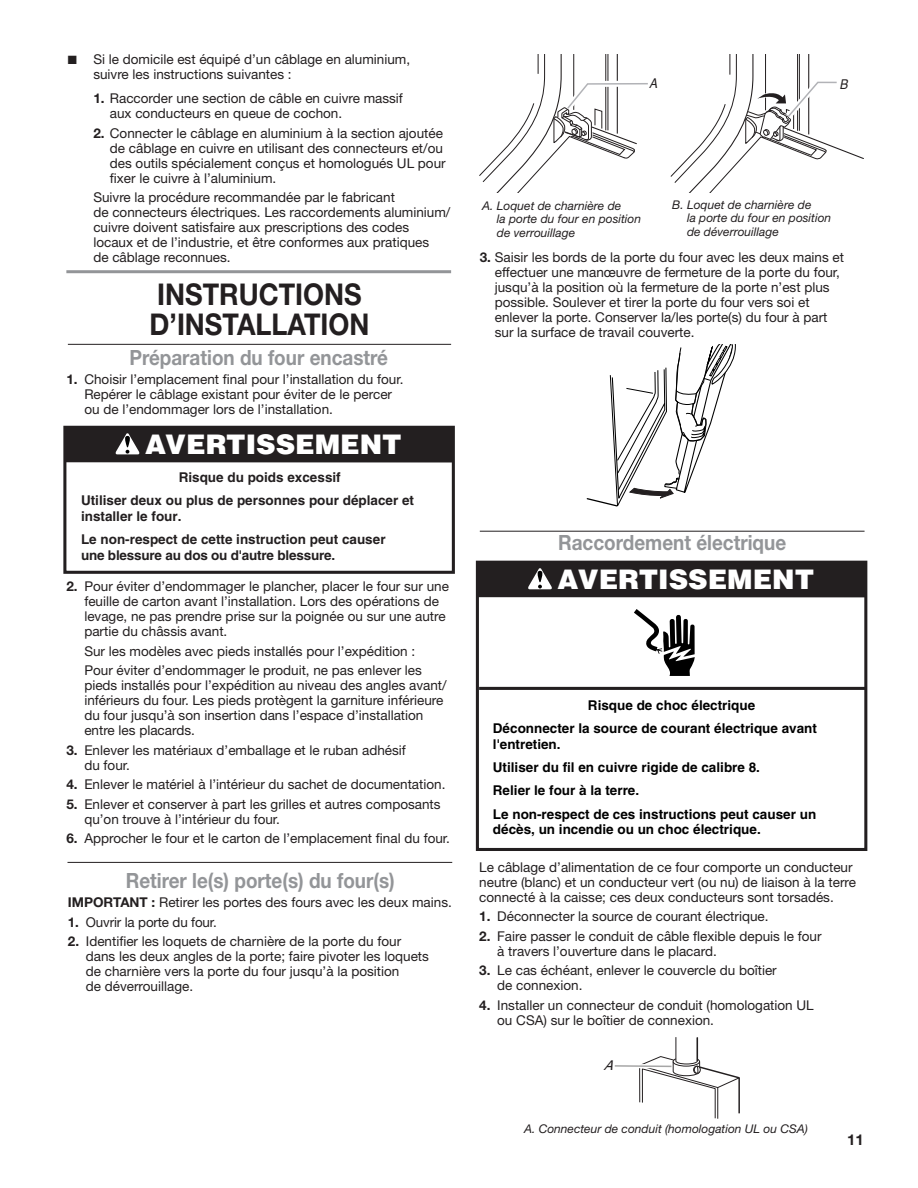
<style>
.page{position:relative;width:918px;height:1188px;background:#fff}
.page>*{position:absolute;margin:0;border:0;box-sizing:border-box;transform-origin:0 0}
.t1{font:700 30px/30px "Helvetica Neue LT Std";color:#231f20;scale:.9 1}
.t2{font:900 27px "Helvetica";color:#fff}
.t3{font:700 21px "Helvetica Neue LT Std";color:#939598;scale:.9 1}
.t4{font:700 15px "Helvetica Neue LT Std";color:#231f20}
.Whirlpool_Body_Copy{font:13.5px/15px "Helvetica Neue LT Std";color:#231f20}
.t5{font:700 13.5px/23.2px "Helvetica";color:#000}
.t6{font:700 13.5px/23.2px "Helvetica";color:#231f20}
.t7{font:italic 13.5px "Helvetica";color:#231f20;scale:.9 1}
.t8{font:italic 13.5px "Helvetica";color:#231f20}
.t9{font:italic 12px/13.5px "Helvetica Neue LT Std";color:#231f20}
.s1{font-weight:700}
</style>
<div class="page">
<hr style="left:66px;top:270px;width:385px;height:3px;background:#939598">
<hr style="left:68px;top:344px;width:383px;height:1px;background:#231f20">
<hr style="left:480px;top:531px;width:385px;height:1px;background:#231f20">
<svg style="left:614px;top:1037px;width:126px;height:82px"></svg>
<div style="left:63px;top:426px;width:392px;height:148px;border:3px solid #231f20"></div>
<div style="left:65px;top:426px;width:388px;height:36px;background:#231f20"></div>
<svg style="left:115px;top:433px;width:25px;height:21px"></svg>
<div style="left:476px;top:561px;width:391px;height:290px;border:3px solid #231f20"></div>
<hr style="left:479px;top:687px;width:387px;height:3px;background:#231f20">
<div style="left:478px;top:561px;width:388px;height:36px;background:#231f20"></div>
<svg style="left:528px;top:568px;width:24px;height:21px"></svg>
<svg style="left:634px;top:609px;width:61px;height:67px"></svg>
<svg style="left:479px;top:55px;width:169px;height:137px"></svg>
<svg style="left:671px;top:55px;width:193px;height:137px"></svg>
<svg style="left:586px;top:345px;width:150px;height:162px"></svg>
<hr style="left:68px;top:862px;width:384px;height:1px;background:#231f20">
<p class="Whirlpool_Body_Copy" style="left:93px;top:52px;width:318px;text-indent:-26px">■ Si le domicile est équipé d’un câblage en aluminium, suivre les instructions suivantes :</p>
<p class="Whirlpool_Body_Copy" style="left:110px;top:91px;width:295px;text-indent:-16px"><span class="s1">1.</span> Raccorder une section de câble en cuivre massif aux conducteurs en queue de cochon.</p>
<p class="Whirlpool_Body_Copy" style="left:110px;top:125px;width:337px;text-indent:-16px"><span class="s1">2.</span> Connecter le câblage en aluminium à la section ajoutée de câblage en cuivre en utilisant des connecteurs et/ou des outils spécialement conçus et homologués UL pour fixer le cuivre à l’aluminium.</p>
<p class="Whirlpool_Body_Copy" style="left:93px;top:190px;width:359px">Suivre la procédure recommandée par le fabricant<br>de connecteurs électriques. Les raccordements aluminium/ cuivre doivent satisfaire aux prescriptions des codes locaux et de l’industrie, et être conformes aux pratiques<br>de câblage reconnues.</p>
<p class="t1" style="left:150px;top:279px;width:246px">INSTRUCTIONS<br>D’INSTALLATION</p>
<p class="t3" style="left:129px;top:344px;width:289px">Préparation du four encastré</p>
<p class="Whirlpool_Body_Copy" style="left:84px;top:372px;width:321px;text-indent:-18px"><span class="s1">1.</span> Choisir l’emplacement final pour l’installation du four.<br>Repérer le câblage existant pour éviter de le percer ou de l’endommager lors de l’installation.</p>
<p class="t2" style="left:145px;top:427px;width:258px">AVERTISSEMENT</p>
<p class="t6" style="left:81px;top:466px;width:335px;text-indent:98px">Risque du poids excessif<br>Utiliser deux ou plus de personnes pour déplacer et</p>
<p class="t6" style="left:81px;top:505px;width:306px">installer le four.<br>Le non-respect de cette instruction peut causer</p>
<p class="t6" style="left:81px;top:544px;width:256px">une blessure au dos ou d'autre blessure.</p>
<p class="Whirlpool_Body_Copy" style="left:84px;top:579px;width:366px;text-indent:-18px"><span class="s1">2.</span> Pour éviter d’endommager le plancher, placer le four sur une feuille de carton avant l’installation. Lors des opérations de levage, ne pas prendre prise sur la poignée ou sur une autre partie du châssis avant.</p>
<p class="Whirlpool_Body_Copy" style="left:84px;top:643px;width:332px">Sur les modèles avec pieds installés pour l’expédition :</p>
<p class="Whirlpool_Body_Copy" style="left:84px;top:663px;width:364px">Pour éviter d’endommager le produit, ne pas enlever les pieds installés pour l’expédition au niveau des angles avant/ inférieurs du four. Les pieds protègent la garniture inférieure du four jusqu’à son insertion dans l’espace d’installation entre les placards.</p>
<p class="Whirlpool_Body_Copy" style="left:84px;top:742px;width:323px;text-indent:-18px"><span class="s1">3.</span> Enlever les matériaux d’emballage et le ruban adhésif du four.</p>
<p class="Whirlpool_Body_Copy" style="left:66px;top:777px;width:381px"><span class="s1">4.</span> Enlever le matériel à l’intérieur du sachet de documentation.</p>
<p class="Whirlpool_Body_Copy" style="left:84px;top:796px;width:358px;text-indent:-18px"><span class="s1">5.</span> Enlever et conserver à part les grilles et autres composants qu’on trouve à l’intérieur du four.</p>
<p class="Whirlpool_Body_Copy" style="left:66px;top:831px;width:385px"><span class="s1">6.</span> Approcher le four et le carton de l’emplacement final du four.</p>
<p class="t3" style="left:126px;top:868px;width:300px">Retirer le(s) porte(s) du four(s)</p>
<p class="Whirlpool_Body_Copy" style="left:68px;top:895px;width:386px"><span class="s1">IMPORTANT :</span> Retirer les portes des fours avec les deux mains.</p>
<p class="Whirlpool_Body_Copy" style="left:68px;top:915px;width:150px"><span class="s1">1.</span> Ouvrir la porte du four.</p>
<p class="Whirlpool_Body_Copy" style="left:86px;top:934px;width:345px;text-indent:-18px"><span class="s1">2.</span> Identifier les loquets de charnière de la porte du four dans les deux angles de la porte; faire pivoter les loquets de charnière vers la porte du four jusqu’à la position<br>de déverrouillage.</p>
<p class="t7" style="left:649px;top:73px;width:11px">A</p>
<p class="t7" style="left:840px;top:74px;width:11px">B</p>
<p class="t9" style="left:497px;top:198px;width:146px;text-indent:-15px">A. Loquet de charnière de<br>la porte du four en position de verrouillage</p>
<p class="t9" style="left:687px;top:197px;width:146px;text-indent:-15px">B. Loquet de charnière de<br>la porte du four en position de déverrouillage</p>
<p class="Whirlpool_Body_Copy" style="left:495px;top:250px;width:351px;text-indent:-15px"><span class="s1">3.</span> Saisir les bords de la porte du four avec les deux mains et effectuer une manœuvre de fermeture de la porte du four, jusqu’à la position où la fermeture de la porte n’est plus possible. Soulever et tirer la porte du four vers soi et enlever la porte. Conserver la/les porte(s) du four à part sur la surface de travail couverte.</p>
<p class="t3" style="left:558px;top:529px;width:255px">Raccordement électrique</p>
<p class="t2" style="left:558px;top:562px;width:258px">AVERTISSEMENT</p>
<p class="t5" style="left:493px;top:693px;width:326px;text-indent:95px">Risque de choc électrique<br>Déconnecter la source de courant électrique avant</p>
<p class="t5" style="left:493px;top:732px;width:325px">l'entretien.<br>Utiliser du fil en cuivre rigide de calibre 8.<br>Relier le four à la terre.<br>Le non-respect de ces instructions peut causer un</p>
<p class="t5" style="left:493px;top:818px;width:269px">décès, un incendie ou un choc électrique.</p>
<p class="Whirlpool_Body_Copy" style="left:479px;top:859px;width:378px">Le câblage d’alimentation de ce four comporte un conducteur neutre (blanc) et un conducteur vert (ou nu) de liaison à la terre connecté à la caisse; ces deux conducteurs sont torsadés.</p>
<p class="Whirlpool_Body_Copy" style="left:479px;top:909px;width:291px"><span class="s1">1.</span> Déconnecter la source de courant électrique.</p>
<p class="Whirlpool_Body_Copy" style="left:497px;top:928px;width:326px;text-indent:-18px"><span class="s1">2.</span> Faire passer le conduit de câble flexible depuis le four à travers l’ouverture dans le placard.</p>
<p class="Whirlpool_Body_Copy" style="left:497px;top:963px;width:281px;text-indent:-18px"><span class="s1">3.</span> Le cas échéant, enlever le couvercle du boîtier de connexion.</p>
<p class="Whirlpool_Body_Copy" style="left:497px;top:997px;width:318px;text-indent:-18px"><span class="s1">4.</span> Installer un connecteur de conduit (homologation UL ou CSA) sur le boîtier de connexion.</p>
<p class="t8" style="left:603px;top:1057px;width:14px">A</p>
<p class="t9" style="left:524px;top:1122px;width:286px">A. Connecteur de conduit (homologation UL ou CSA)</p>
<p class="t4" style="left:847px;top:1130px;width:18px">11</p>
</div>
